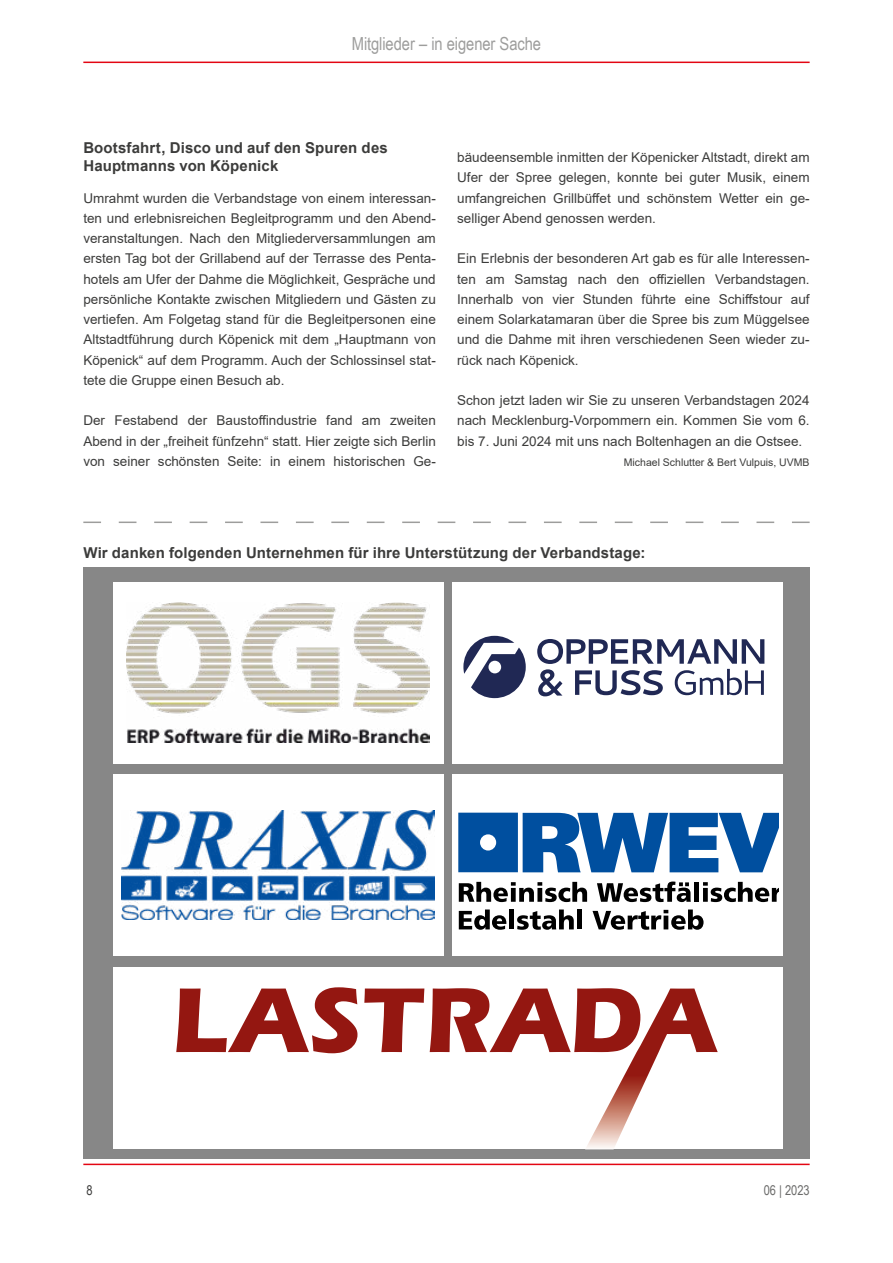
<style>
.page{position:relative;width:893px;height:1263px;background:#fff}
.page>*{position:absolute;margin:0;border:0;box-sizing:border-box;transform-origin:0 0}
.t1{font:18px "Arial Narrow";letter-spacing:-.005em;color:#9d9d9c}
.t2{font:700 15px/18px "Arial";letter-spacing:.01em;color:#3c3c3b}
.t3{font:13.5px/20.2px "Arial";color:#3c3c3b;text-align:justify}
.t4{font:13.5px "Arial Narrow";color:#6b6b6a}
.t5{font:13.5px "Arial Narrow";color:#3c3c3b}
.t6{font:10.5px "Arial";color:#3c3c3b}
</style>
<div class="page">
<hr style="left:83px;top:62px;width:727px;height:1px;background:#e30613">
<hr style="left:83px;top:1163px;width:727px;height:2px;background:#e30613">
<div style="left:83px;top:567px;width:727px;height:592px;background:#878787"></div>
<div style="left:113px;top:582px;width:330px;height:181px;background:#fff"></div>
<div style="left:113px;top:774px;width:330px;height:182px;background:#fff"></div>
<div style="left:452px;top:582px;width:330px;height:181px;background:#fff"></div>
<div style="left:452px;top:774px;width:330px;height:182px;background:#fff"></div>
<div style="left:113px;top:967px;width:669px;height:182px;background:#fff"></div>
<img style="left:127px;top:602px;width:302px;height:141px">
<img style="left:122px;top:810px;width:312px;height:110px">
<svg style="left:459px;top:909px;width:47px;height:21px"></svg>
<div style="left:509px;top:909px;width:5px;height:20px;background:#000"></div>
<svg style="left:517px;top:909px;width:57px;height:21px"></svg>
<div style="left:577px;top:909px;width:5px;height:20px;background:#000"></div>
<svg style="left:592px;top:909px;width:111px;height:21px"></svg>
<svg style="left:459px;top:882px;width:128px;height:20px"></svg>
<svg style="left:597px;top:881px;width:94px;height:21px"></svg>
<div style="left:694px;top:882px;width:5px;height:20px;background:#000"></div>
<svg style="left:703px;top:882px;width:76px;height:20px"></svg>
<svg style="left:458px;top:813px;width:321px;height:59px"></svg>
<svg style="left:463px;top:636px;width:63px;height:62px"></svg>
<svg style="left:537px;top:639px;width:227px;height:57px"></svg>
<img style="left:586px;top:988px;width:132px;height:160px">
<svg style="left:176px;top:987px;width:181px;height:66px"></svg>
<svg style="left:364px;top:988px;width:60px;height:64px"></svg>
<svg style="left:430px;top:988px;width:210px;height:64px"></svg>
<svg style="left:83px;top:521px;width:727px;height:2px"></svg>
<h1 class="t1" style="left:352px;top:31px;width:191px">Mitglieder – in eigener Sache</h1>
<p class="t2" style="left:83px;top:139px;width:306px">Bootsfahrt, Disco und auf den Spuren des<br>Hauptmanns von Köpenick</p>
<p class="t3" style="left:83px;top:188px;width:354px">Umrahmt wurden die Verbandstage von einem interessan&shy;ten und erlebnisreichen Begleitprogramm und den Abend&shy;veranstaltungen. Nach den Mitgliederversammlungen am ersten Tag bot der Grillabend auf der Terrasse des Penta&shy;hotels am Ufer der Dahme die Möglichkeit, Gespräche und persönliche Kontakte zwischen Mitgliedern und Gästen zu vertiefen. Am Folgetag stand für die Begleitpersonen eine Altstadtführung durch Köpenick mit dem „Hauptmann von Köpenick“ auf dem Programm. Auch der Schlossinsel stat&shy;tete die Gruppe einen Besuch ab.</p>
<p class="t3" style="left:83px;top:410px;width:354px">Der Festabend der Baustoffindustrie fand am zweiten Abend in der „freiheit fünfzehn“ statt. Hier zeigte sich Berlin von seiner schönsten Seite: in einem historischen Ge-</p>
<p class="t3" style="left:457px;top:147px;width:354px">bäudeensemble inmitten der Köpenicker Altstadt, direkt am Ufer der Spree gelegen, konnte bei guter Musik, einem umfangreichen Grillbüffet und schönstem Wetter ein ge&shy;selliger Abend genossen werden.</p>
<p class="t3" style="left:457px;top:248px;width:354px">Ein Erlebnis der besonderen Art gab es für alle Interessen&shy;ten am Samstag nach den offiziellen Verbandstagen.<br>Innerhalb von vier Stunden führte eine Schiffstour auf einem Solarkatamaran über die Spree bis zum Müggelsee und die Dahme mit ihren verschiedenen Seen wieder zu&shy;rück nach Köpenick.</p>
<p class="t3" style="left:457px;top:390px;width:354px">Schon jetzt laden wir Sie zu unseren Verbandstagen 2024 nach Mecklenburg-Vorpommern ein. Kommen Sie vom 6. bis 7. Juni 2024 mit uns nach Boltenhagen an die Ostsee.</p>
<p class="t6" style="left:624px;top:455px;width:187px">Michael Schlutter &amp; Bert Vulpuis, UVMB</p>
<p class="t2" style="left:83px;top:544px;width:564px">Wir danken folgenden Unternehmen für ihre Unterstützung der Verbandstage:</p>
<p class="t5" style="left:86px;top:1180px;width:8px">8</p>
<p class="t4" style="left:764px;top:1180px;width:47px">06 | 2023</p>
</div>
